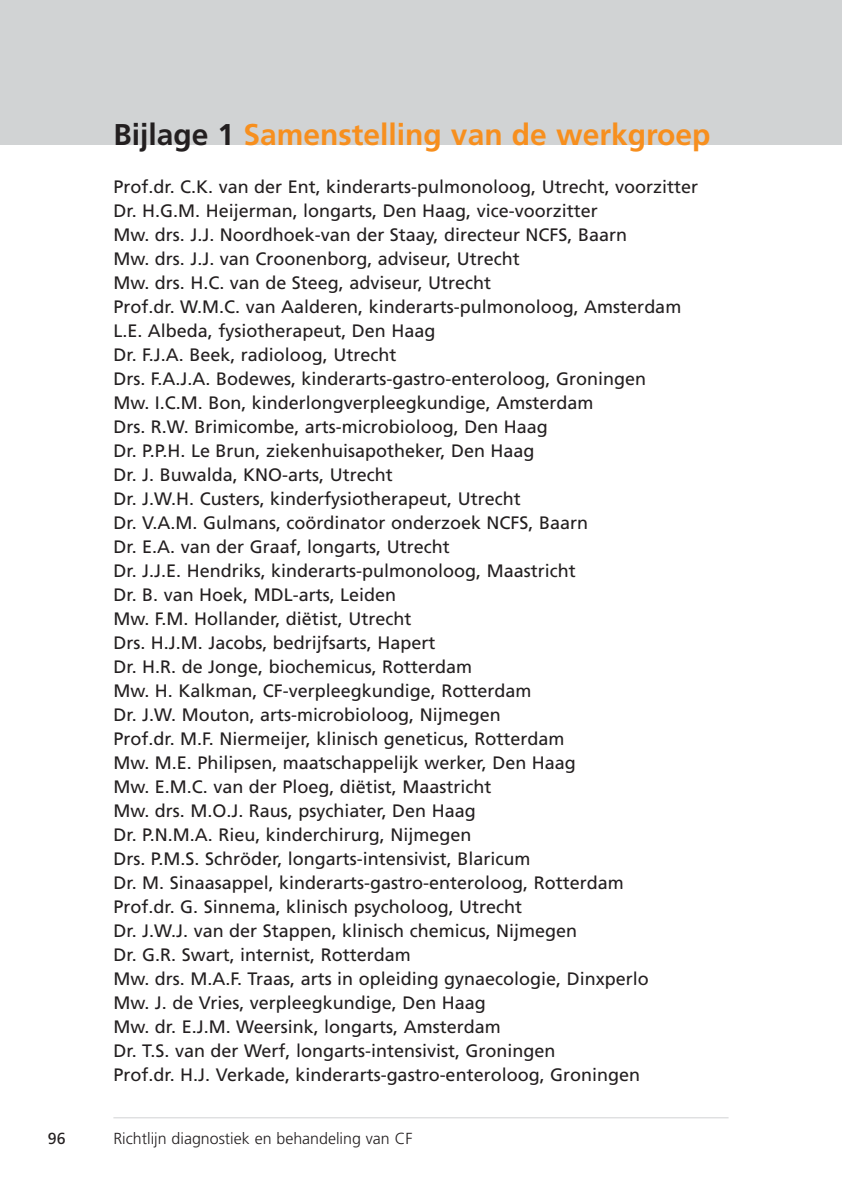
<style>
.page{position:relative;width:842px;height:1191px;background:#fff}
.page>*{position:absolute;margin:0;border:0;box-sizing:border-box;transform-origin:0 0}
.t1{font:700 30px "Frutiger";color:#f78f1e}
.t2{font:18px/24px "Frutiger";color:#231f20}
.t3{font:300 16px "Frutiger";color:#231f20}
.t4{font:16px "Frutiger";color:#231f20}
.s1{color:#231f20}
</style>
<div class="page">
<div style="left:0;top:1px;width:842px;height:144px;background:#d1d3d4"></div>
<hr style="left:113px;top:1117px;width:616px;height:1px;background:#d1d3d4">
<h1 class="t1" style="left:113px;top:122px;width:599px"><span class="s1">Bijlage 1</span> Samenstelling van de werkgroep</h1>
<p class="t2" style="left:113px;top:176px;width:586px">Prof.dr. C.K. van der Ent, kinderarts-pulmonoloog, Utrecht, voorzitter Dr. H.G.M. Heijerman, longarts, Den Haag, vice-voorzitter<br>Mw. drs. J.J. Noordhoek-van der Staay, directeur NCFS, Baarn<br>Mw. drs. J.J. van Croonenborg, adviseur, Utrecht<br>Mw. drs. H.C. van de Steeg, adviseur, Utrecht<br>Prof.dr. W.M.C. van Aalderen, kinderarts-pulmonoloog, Amsterdam L.E. Albeda, fysiotherapeut, Den Haag<br>Dr. F.J.A. Beek, radioloog, Utrecht<br>Drs. F.A.J.A. Bodewes, kinderarts-gastro-enteroloog, Groningen<br>Mw. I.C.M. Bon, kinderlongverpleegkundige, Amsterdam<br>Drs. R.W. Brimicombe, arts-microbioloog, Den Haag<br>Dr. P.P.H. Le Brun, ziekenhuisapotheker, Den Haag<br>Dr. J. Buwalda, KNO-arts, Utrecht<br>Dr. J.W.H. Custers, kinderfysiotherapeut, Utrecht<br>Dr. V.A.M. Gulmans, coördinator onderzoek NCFS, Baarn<br>Dr. E.A. van der Graaf, longarts, Utrecht<br>Dr. J.J.E. Hendriks, kinderarts-pulmonoloog, Maastricht<br>Dr. B. van Hoek, MDL-arts, Leiden<br>Mw. F.M. Hollander, diëtist, Utrecht<br>Drs. H.J.M. Jacobs, bedrijfsarts, Hapert<br>Dr. H.R. de Jonge, biochemicus, Rotterdam<br>Mw. H. Kalkman, CF-verpleegkundige, Rotterdam<br>Dr. J.W. Mouton, arts-microbioloog, Nijmegen<br>Prof.dr. M.F. Niermeijer, klinisch geneticus, Rotterdam<br>Mw. M.E. Philipsen, maatschappelijk werker, Den Haag<br>Mw. E.M.C. van der Ploeg, diëtist, Maastricht<br>Mw. drs. M.O.J. Raus, psychiater, Den Haag<br>Dr. P.N.M.A. Rieu, kinderchirurg, Nijmegen<br>Drs. P.M.S. Schröder, longarts-intensivist, Blaricum<br>Dr. M. Sinaasappel, kinderarts-gastro-enteroloog, Rotterdam<br>Prof.dr. G. Sinnema, klinisch psycholoog, Utrecht<br>Dr. J.W.J. van der Stappen, klinisch chemicus, Nijmegen<br>Dr. G.R. Swart, internist, Rotterdam<br>Mw. drs. M.A.F. Traas, arts in opleiding gynaecologie, Dinxperlo<br>Mw. J. de Vries, verpleegkundige, Den Haag<br>Mw. dr. E.J.M. Weersink, longarts, Amsterdam<br>Dr. T.S. van der Werf, longarts-intensivist, Groningen<br>Prof.dr. H.J. Verkade, kinderarts-gastro-enteroloog, Groningen</p>
<p class="t4" style="left:48px;top:1131px;width:19px">96</p>
<p class="t3" style="left:113px;top:1131px;width:301px">Richtlijn diagnostiek en behandeling van CF</p>
</div>
